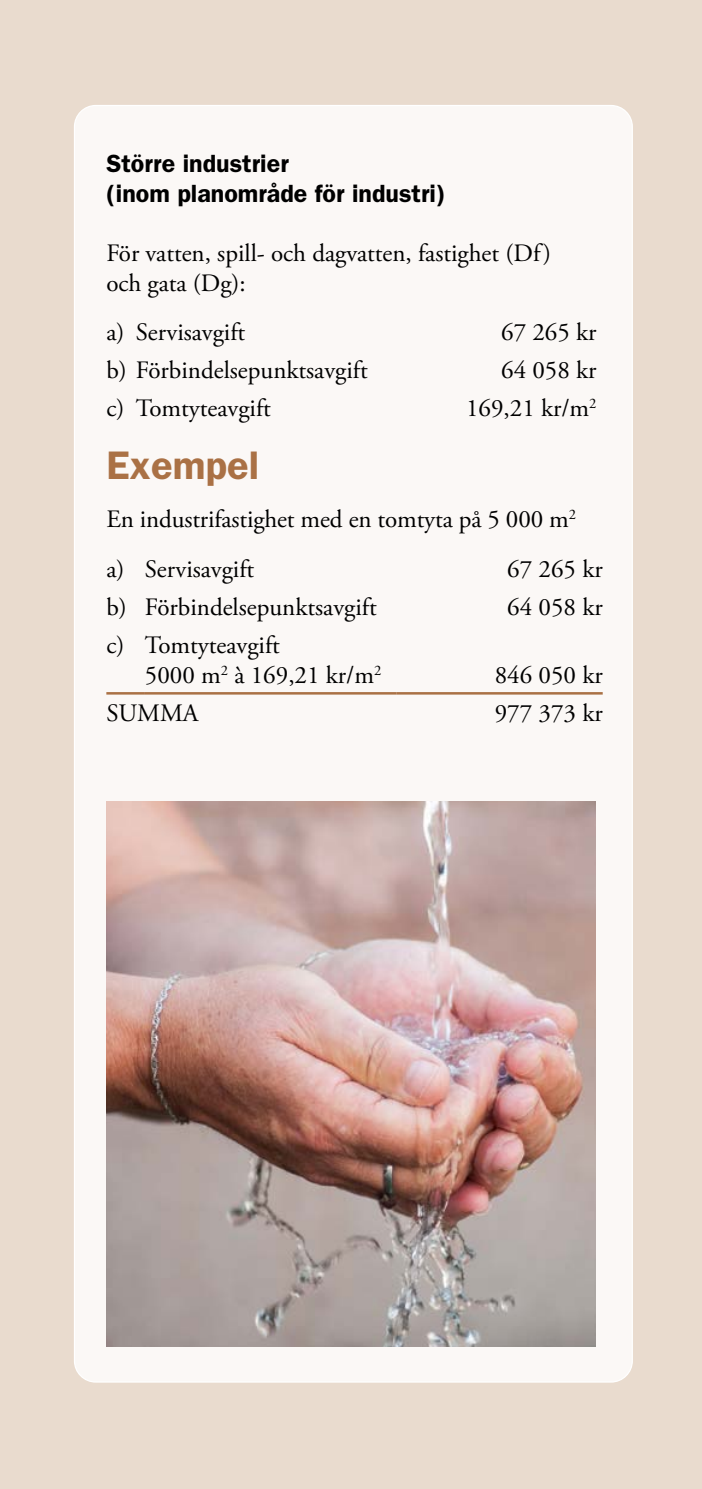
<style>
.page{position:relative;width:702px;height:1489px;background:#fff}
.page>*{position:absolute;margin:0;border:0;box-sizing:border-box;transform-origin:0 0}
.t1{font:600 40px "ITC Franklin Gothic Std";color:#aa7145}
.Tabelltext{font:25px/30px "Adobe Garamond Pro";color:#000}
.t2{font:600 25px/30px "ITC Franklin Gothic Std";color:#000}
</style>
<div class="page">
<div style="left:0;top:0;width:702px;height:1488px;background:#e9dbce"></div>
<div style="left:74px;top:105px;width:558px;height:1276px;background:#fbf8f6;border-radius:21px"></div>
<img style="left:106px;top:801px;width:489px;height:544px">
<hr style="left:106px;top:692px;width:39px;height:2px;background:#aa7145">
<hr style="left:145px;top:692px;width:251px;height:2px;background:#aa7145">
<hr style="left:396px;top:692px;width:206px;height:2px;background:#aa7145">
<h3 class="t2" style="left:106px;top:148px;width:341px">Större industrier<br>(inom planområde för industri)</h3>
<p class="Tabelltext" style="left:106px;top:239px;width:446px">För vatten, spill- och dagvatten, fastighet (Df) och gata (Dg):</p>
<p class="Tabelltext" style="left:106px;top:318px;width:20px">a)</p>
<p class="Tabelltext" style="left:136px;top:318px;width:111px">Servisavgift</p>
<p class="Tabelltext" style="left:501px;top:318px;width:97px">67 265 kr</p>
<p class="Tabelltext" style="left:106px;top:356px;width:263px">b) Förbindelsepunktsavgift</p>
<p class="Tabelltext" style="left:501px;top:356px;width:97px">64 058 kr</p>
<p class="Tabelltext" style="left:106px;top:394px;width:20px">c)</p>
<p class="Tabelltext" style="left:136px;top:394px;width:136px">Tomtyteavgift</p>
<p class="Tabelltext" style="left:466px;top:394px;width:132px">169,21 kr/m<sup>2</sup></p>
<h2 class="t1" style="left:106px;top:442px;width:154px">Exempel</h2>
<p class="Tabelltext" style="left:106px;top:505px;width:471px">En industrifastighet med en tomtyta på 5 000 m<sup>2</sup></p>
<p class="Tabelltext" style="left:106px;top:555px;width:20px">a)</p>
<p class="Tabelltext" style="left:145px;top:555px;width:111px">Servisavgift</p>
<p class="Tabelltext" style="left:507px;top:555px;width:97px">67 265 kr</p>
<p class="Tabelltext" style="left:106px;top:593px;width:22px">b)</p>
<p class="Tabelltext" style="left:145px;top:593px;width:233px">Förbindelsepunktsavgift</p>
<p class="Tabelltext" style="left:507px;top:593px;width:97px">64 058 kr</p>
<p class="Tabelltext" style="left:106px;top:631px;width:20px">c)</p>
<p class="Tabelltext" style="left:145px;top:631px;width:238px">Tomtyteavgift<br>5000 m<sup>2</sup> à 169,21 kr/m<sup>2</sup></p>
<p class="Tabelltext" style="left:495px;top:661px;width:109px">846 050 kr</p>
<p class="Tabelltext" style="left:106px;top:699px;width:94px">SUMMA</p>
<p class="Tabelltext" style="left:495px;top:699px;width:109px">977 373 kr</p>
</div>
